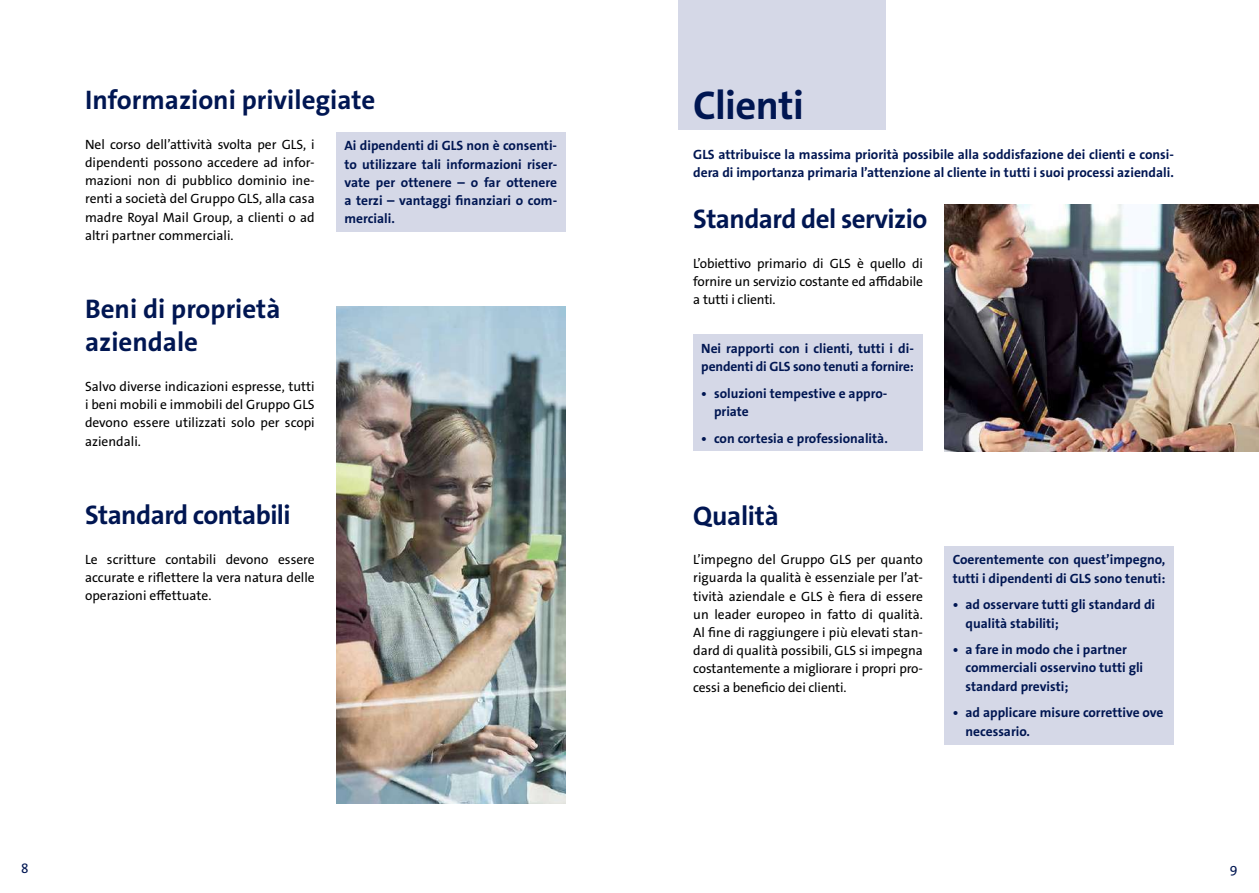
<style>
.page{position:relative;width:1259px;height:893px;background:#fff}
.page>*{position:absolute;margin:0;border:0;box-sizing:border-box;transform-origin:0 0}
.t1{font:700 40.5px "The Sans GLS";letter-spacing:-.015em;color:#001652}
.t2{font:700 27px/33.8px "The Sans GLS";letter-spacing:-.01em;color:#001652}
.t3{font:13.5px/18.3px "The Sans GLS";letter-spacing:-.01em;color:#000;text-align:justify}
.t4{font:700 13.5px/18.3px "The Sans GLS";color:#001652}
.t5{font:13.5px "The Sans GLS";color:#001652}
</style>
<div class="page">
<div style="left:336px;top:132px;width:230px;height:100px;background:#d5d8e7"></div>
<div style="left:678px;top:0;width:207px;height:129px;background:#d5d8e7"></div>
<img style="left:336px;top:306px;width:230px;height:498px">
<img style="left:944px;top:204px;width:315px;height:247px">
<div style="left:693px;top:334px;width:229px;height:117px;background:#d5d8e7"></div>
<div style="left:944px;top:546px;width:230px;height:198px;background:#d5d8e7"></div>
<h2 class="t2" style="left:85px;top:83px;width:292px">Informazioni privilegiate</h2>
<p class="t3" style="left:85px;top:135px;width:231px">Nel corso dell’attività svolta per GLS, i dipendenti possono accedere ad infor&shy;mazioni non di pubblico dominio ine&shy;renti a società del Gruppo GLS, alla casa madre Royal Mail Group, a clienti o ad altri partner commerciali.</p>
<p class="t4" style="left:344px;top:137px;width:214px;text-align:justify">Ai dipendenti di GLS non è consenti&shy;to utilizzare tali informazioni riser&shy;vate per ottenere – o far ottenere a terzi – vantaggi finanziari o com&shy;merciali.</p>
<h2 class="t2" style="left:85px;top:292px;width:197px">Beni di proprietà aziendale</h2>
<p class="t3" style="left:85px;top:377px;width:231px">Salvo diverse indicazioni espresse, tutti i beni mobili e immobili del Gruppo GLS devono essere utilizzati solo per scopi aziendali.</p>
<h2 class="t2" style="left:85px;top:498px;width:207px">Standard contabili</h2>
<p class="t3" style="left:85px;top:550px;width:231px">Le scritture contabili devono essere accurate e riflettere la vera natura delle operazioni effettuate.</p>
<h1 class="t1" style="left:693px;top:80px;width:112px">Clienti</h1>
<p class="t4" style="left:693px;top:145px;width:482px">GLS attribuisce la massima priorità possibile alla soddisfazione dei clienti e consi&shy;dera di importanza primaria l’attenzione al cliente in tutti i suoi processi aziendali.</p>
<h2 class="t2" style="left:693px;top:203px;width:236px">Standard del servizio</h2>
<p class="t3" style="left:693px;top:254px;width:231px">L’obiettivo primario di GLS è quello di fornire un servizio costante ed affidabile a tutti i clienti.</p>
<p class="t4" style="left:701px;top:339px;width:214px">Nei rapporti con i clienti, tutti i di&shy;pendenti di GLS sono tenuti a fornire:</p>
<p class="t4" style="left:714px;top:384px;width:175px;text-indent:-13px">• soluzioni tempestive e appro&shy;priate</p>
<p class="t4" style="left:701px;top:429px;width:188px">• con cortesia e professionalità.</p>
<h2 class="t2" style="left:693px;top:499px;width:87px">Qualità</h2>
<p class="t3" style="left:693px;top:550px;width:231px">L’impegno del Gruppo GLS per quanto riguarda la qualità è essenziale per l’at&shy;tività aziendale e GLS è fiera di essere un leader europeo in fatto di qualità.<br>Al fine di raggiungere i più elevati stan&shy;dard di qualità possibili, GLS si impegna costantemente a migliorare i propri pro&shy;cessi a beneficio dei clienti.</p>
<p class="t4" style="left:952px;top:551px;width:214px">Coerentemente con quest’impegno, tutti i dipendenti di GLS sono tenuti:</p>
<p class="t4" style="left:965px;top:596px;width:191px;text-indent:-13px">• ad osservare tutti gli standard di qualità stabiliti;</p>
<p class="t4" style="left:965px;top:641px;width:179px;text-indent:-13px">• a fare in modo che i partner commerciali osservino tutti gli standard previsti;</p>
<p class="t4" style="left:965px;top:704px;width:199px;text-indent:-13px">• ad applicare misure correttive ove necessario.</p>
<p class="t5" style="left:21px;top:860px;width:9px">8</p>
<p class="t5" style="left:1229px;top:860px;width:9px">9</p>
</div>
